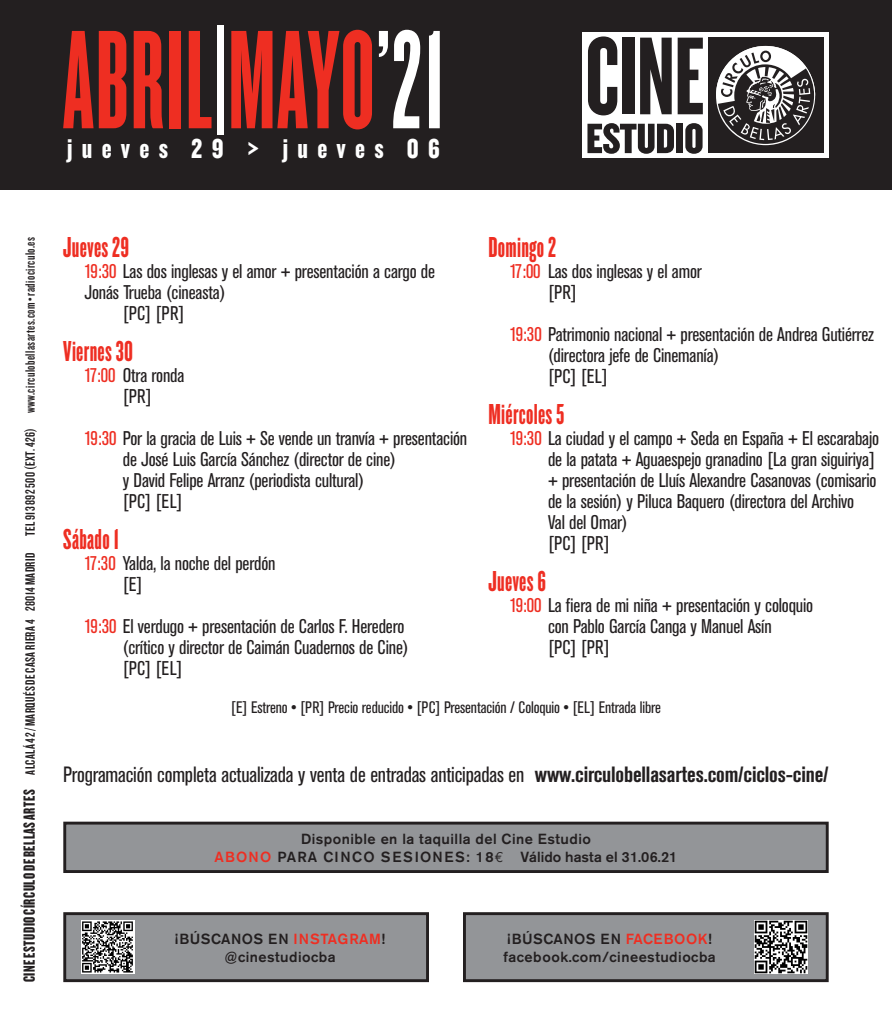
<style>
.page{position:relative;width:892px;height:1014px;background:#fff}
.page>*{position:absolute;margin:0;border:0;box-sizing:border-box;transform-origin:0 0}
.t1{font:146.1px "Knockout HTF66 Full Flyweight";letter-spacing:.01em;color:#ee2e22}
.t2{font:30px "Knockout HTF67 Full Bantamwt";letter-spacing:.01em;color:#ee2e22}
.t3{font:28.5px "Knockout HTF69 Full Liteweight";letter-spacing:.33em;color:#fff}
.t4{font:condensed 21.9px "Akzidenz Grotesk BE";letter-spacing:-.01em;color:#231f20}
.t5{font:condensed 19.65px/21px "Akzidenz Grotesk BE";letter-spacing:-.01em;color:#231f20}
.t6{font:condensed 16.5px "Akzidenz Grotesk BE";letter-spacing:-.01em;color:#231f20}
.t7{font:500 14.55px/17.4px "Akzidenz Grotesk BE";letter-spacing:.03em;color:#231f20;text-align:center}
.t8{font:13.95px "Knockout HTF48 Featherweight";letter-spacing:.03em;color:#231f20}
.s1{font-size:138.45px;color:#fff}
.s2{color:#fff}
.s3{font-family:"Knockout HTF68 Full Featherwt";font-size:16.8px}
.s4{color:#ee2e22}
.s5{font-weight:700}
.s6{font-family:"Euro Mono";font-weight:400}
</style>
<div class="page">
<div style="left:0;top:0;width:892px;height:189px;background:#231f20"></div>
<div style="left:582px;top:32px;width:126px;height:126px;background:#fff"></div>
<svg style="left:588px;top:36px;width:29px;height:79px"></svg>
<div style="left:622px;top:38px;width:12px;height:76px;background:#231f20"></div>
<svg style="left:640px;top:38px;width:32px;height:76px"></svg>
<svg style="left:678px;top:38px;width:25px;height:76px"></svg>
<svg style="left:587px;top:123px;width:87px;height:31px"></svg>
<div style="left:676px;top:124px;width:7px;height:29px;background:#231f20"></div>
<svg style="left:685px;top:123px;width:18px;height:31px"></svg>
<div style="left:703px;top:32px;width:126px;height:126px;background:#fff"></div>
<div style="left:708px;top:38px;width:115px;height:115px;background:#231f20"></div>
<svg style="left:716px;top:46px;width:99px;height:98px"></svg>
<div style="left:65px;top:822px;width:762px;height:49px;background:#939598"></div>
<div style="left:63px;top:821px;width:766px;height:51px;border:3px solid #231f20"></div>
<div style="left:464px;top:913px;width:363px;height:67px;background:#939598"></div>
<div style="left:463px;top:911px;width:366px;height:70px;border:3px solid #231f20"></div>
<img style="left:754px;top:920px;width:53px;height:53px">
<div style="left:65px;top:913px;width:363px;height:67px;background:#939598"></div>
<div style="left:63px;top:911px;width:366px;height:70px;border:3px solid #231f20"></div>
<img style="left:81px;top:920px;width:53px;height:53px">
<h1 class="t1" style="left:63px;top:6px;width:384px">ABRIL<span class="s1">|</span>MAYO<span class="s2">’21</span></h1>
<h3 class="t3" style="left:67px;top:134px;width:374px">jueves 29 &gt; jueves 06</h3>
<p class="t8" style="left:23px;top:981px;width:746px;rotate:-90deg"><span class="s3">CINE ESTUDIO CÍRCULO DE BELLAS ARTES</span> ALCALÁ42/MARQUÉSDECASARIERA4 28014MADRID TEL913892500(EXT.426) www.circulobellasartes.com•radiocirculo.es</p>
<h2 class="t2" style="left:63px;top:232px;width:67px">Jueves 29</h2>
<p class="t5" style="left:85px;top:261px;width:352px"><span class="s4">19:30</span> Las dos inglesas y el amor + presentación a cargo de</p>
<p class="t5" style="left:85px;top:282px;width:142px">Jonás Trueba (cineasta)</p>
<p class="t5" style="left:123px;top:303px;width:63px">[PC] [PR]</p>
<h2 class="t2" style="left:63px;top:335px;width:71px">Viernes 30</h2>
<p class="t5" style="left:85px;top:365px;width:101px;text-align:center"><span class="s4">17:00</span> Otra ronda [PR]</p>
<p class="t5" style="left:123px;top:428px;width:346px;text-indent:-38px"><span class="s4">19:30</span> Por la gracia de Luis + Se vende un tranvía + presentación de José Luis García Sánchez (director de cine)<br>y David Felipe Arranz (periodista cultural)<br>[PC] [EL]</p>
<h2 class="t2" style="left:63px;top:523px;width:58px">Sábado 1</h2>
<p class="t5" style="left:123px;top:552px;width:154px;text-indent:-38px"><span class="s4">17:30</span> Yalda, la noche del perdón [E]</p>
<p class="t5" style="left:123px;top:615px;width:287px;text-indent:-38px"><span class="s4">19:30</span> El verdugo + presentación de Carlos F. Heredero (crítico y director de Caimán Cuadernos de Cine) [PC] [EL]</p>
<h2 class="t2" style="left:489px;top:232px;width:69px">Domingo 2</h2>
<p class="t5" style="left:548px;top:261px;width:155px;text-indent:-38px"><span class="s4">17:00</span> Las dos inglesas y el amor [PR]</p>
<p class="t5" style="left:548px;top:324px;width:327px;text-indent:-38px"><span class="s4">19:30</span> Patrimonio nacional + presentación de Andrea Gutiérrez (directora jefe de Cinemanía)<br>[PC] [EL]</p>
<h2 class="t2" style="left:489px;top:398px;width:77px">Miércoles 5</h2>
<p class="t5" style="left:548px;top:428px;width:333px;text-indent:-38px"><span class="s4">19:30</span> La ciudad y el campo + Seda en España + El escarabajo de la patata + Aguaespejo granadino [La gran siguiriya] + presentación de Lluís Alexandre Casanovas (comisario de la sesión) y Piluca Baquero (directora del Archivo<br>Val del Omar)<br>[PC] [PR]</p>
<h2 class="t2" style="left:489px;top:565px;width:59px">Jueves 6</h2>
<p class="t5" style="left:548px;top:594px;width:267px;text-indent:-38px"><span class="s4">19:00</span> La fiera de mi niña + presentación y coloquio con Pablo García Canga y Manuel Asín<br>[PC] [PR]</p>
<p class="t6" style="left:231px;top:698px;width:432px">[E] Estreno • [PR] Precio reducido • [PC] Presentación / Coloquio • [EL] Entrada libre</p>
<p class="t4" style="left:63px;top:762px;width:767px">Programación completa actualizada y venta de entradas anticipadas en <span class="s5">www.circulobellasartes.com/ciclos-cine/</span></p>
<p class="t7" style="left:215px;top:830px;width:464px">Disponible en la taquilla del Cine Estudio<br><span class="s4">ABONO</span> PARA CINCO SESIONES: 18<span class="s6">€</span> Válido hasta el 31.06.21</p>
<p class="t7" style="left:175px;top:930px;width:211px">¡BÚSCANOS EN <span class="s4">INSTAGRAM</span>! @cinestudiocba</p>
<p class="t7" style="left:504px;top:930px;width:214px;text-align:left">¡BÚSCANOS EN <span class="s4">FACEBOOK</span>! facebook.com/cineestudiocba</p>
</div>
